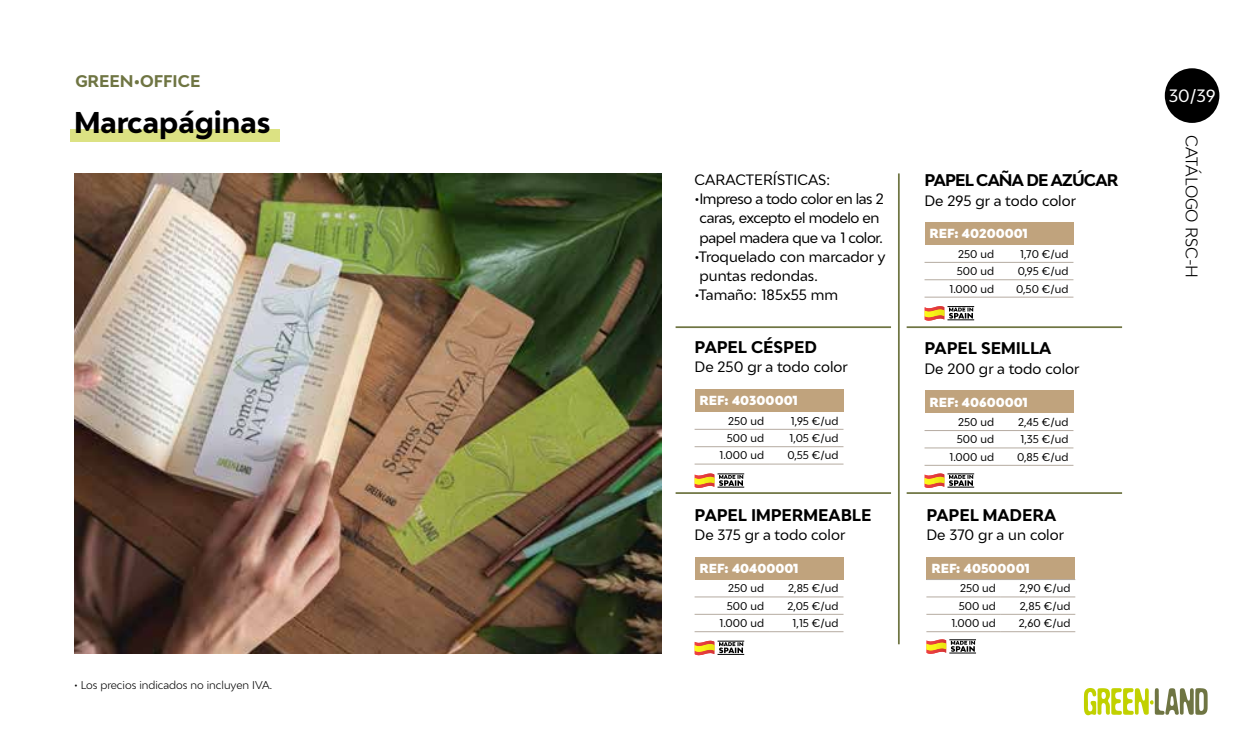
<style>
.page{position:relative;width:1241px;height:745px;background:#fff}
.page>*{position:absolute;margin:0;border:0;box-sizing:border-box;transform-origin:0 0}
.t1{font:700 28px "Adlinnaka";color:#000}
.t2{font:16.62px "Adlinnaka";color:#fff}
.t3{font:700 15.75px "Adlinnaka";color:#000}
.t4{font:700 15.75px "Adlinnaka";letter-spacing:-.05em;color:#000}
.t5{font:300 15.75px "Adlinnaka";color:#000}
.t6{font:700 15.75px "Adlinnaka";color:#6f7543}
.t7{font:14px/19.2px "Adlinnaka";color:#000}
.t8{font:14px/19.2px "Adlinnaka";letter-spacing:-.03em;color:#000;text-align:center}
.t9{font:900 12.25px "Adlinnaka";color:#fff}
.t10{font:10.5px "Adlinnaka";color:#000}
.t11{font:300 10.5px "Adlinnaka";color:#000}
</style>
<div class="page">
<div style="left:926px;top:556px;width:149px;height:23px;background:#c0a37d"></div>
<hr style="left:926px;top:578px;width:74px;height:1px;background:#b5aba1">
<hr style="left:1000px;top:578px;width:75px;height:1px;background:#b5aba1">
<hr style="left:926px;top:596px;width:74px;height:1px;background:#b5aba1">
<hr style="left:1000px;top:596px;width:75px;height:1px;background:#b5aba1">
<hr style="left:926px;top:613px;width:74px;height:1px;background:#b5aba1">
<hr style="left:1000px;top:613px;width:75px;height:1px;background:#b5aba1">
<hr style="left:926px;top:631px;width:74px;height:1px;background:#b5aba1">
<hr style="left:1000px;top:631px;width:75px;height:1px;background:#b5aba1">
<svg style="left:926px;top:639px;width:49px;height:15px"></svg>
<div style="left:924px;top:390px;width:149px;height:23px;background:#c0a37d"></div>
<hr style="left:924px;top:430px;width:74px;height:1px;background:#b5aba1">
<hr style="left:998px;top:430px;width:75px;height:1px;background:#b5aba1">
<hr style="left:924px;top:447px;width:74px;height:1px;background:#b5aba1">
<hr style="left:998px;top:447px;width:75px;height:1px;background:#b5aba1">
<hr style="left:924px;top:464px;width:74px;height:1px;background:#b5aba1">
<hr style="left:998px;top:464px;width:75px;height:1px;background:#b5aba1">
<svg style="left:924px;top:473px;width:50px;height:15px"></svg>
<svg style="left:1083px;top:688px;width:124px;height:26px"></svg>
<img style="left:74px;top:174px;width:587px;height:479px">
<hr style="left:675px;top:326px;width:215px;height:2px;background:#6f7543">
<hr style="left:675px;top:492px;width:215px;height:1px;background:#6f7543">
<hr style="left:906px;top:326px;width:215px;height:2px;background:#6f7543">
<hr style="left:906px;top:492px;width:215px;height:1px;background:#6f7543">
<hr style="left:897px;top:173px;width:2px;height:471px;background:#6f7543">
<div style="left:71px;top:130px;width:209px;height:12px;background:#dce283"></div>
<div style="left:924px;top:222px;width:149px;height:23px;background:#c0a37d"></div>
<hr style="left:924px;top:262px;width:74px;height:1px;background:#b5aba1">
<hr style="left:998px;top:262px;width:75px;height:1px;background:#b5aba1">
<hr style="left:924px;top:279px;width:74px;height:1px;background:#b5aba1">
<hr style="left:998px;top:279px;width:75px;height:1px;background:#b5aba1">
<hr style="left:924px;top:296px;width:74px;height:1px;background:#b5aba1">
<hr style="left:998px;top:296px;width:75px;height:1px;background:#b5aba1">
<svg style="left:924px;top:306px;width:50px;height:15px"></svg>
<div style="left:694px;top:556px;width:149px;height:23px;background:#c0a37d"></div>
<hr style="left:694px;top:596px;width:75px;height:1px;background:#b5aba1">
<hr style="left:769px;top:596px;width:74px;height:1px;background:#b5aba1">
<hr style="left:694px;top:613px;width:75px;height:1px;background:#b5aba1">
<hr style="left:769px;top:613px;width:74px;height:1px;background:#b5aba1">
<hr style="left:694px;top:631px;width:75px;height:1px;background:#b5aba1">
<hr style="left:769px;top:631px;width:74px;height:1px;background:#b5aba1">
<svg style="left:694px;top:640px;width:50px;height:15px"></svg>
<div style="left:694px;top:389px;width:149px;height:22px;background:#c0a37d"></div>
<hr style="left:694px;top:428px;width:75px;height:1px;background:#b5aba1">
<hr style="left:769px;top:428px;width:74px;height:1px;background:#b5aba1">
<hr style="left:694px;top:446px;width:75px;height:1px;background:#b5aba1">
<hr style="left:769px;top:446px;width:74px;height:1px;background:#b5aba1">
<hr style="left:694px;top:463px;width:75px;height:1px;background:#b5aba1">
<hr style="left:769px;top:463px;width:74px;height:1px;background:#b5aba1">
<svg style="left:694px;top:473px;width:50px;height:15px"></svg>
<div style="left:1164px;top:68px;width:55px;height:55px;background:#000;border-radius:50%"></div>
<h3 class="t6" style="left:75px;top:71px;width:126px">GREEN•OFFICE</h3>
<h1 class="t1" style="left:74px;top:105px;width:198px">Marcapáginas</h1>
<p class="t11" style="left:74px;top:677px;width:199px">• Los precios indicados no incluyen IVA.</p>
<h3 class="t7" style="left:694px;top:169px;width:137px">CARACTERÍSTICAS:</h3>
<h3 class="t8" style="left:694px;top:189px;width:191px">•Impreso a todo color en las 2 caras, excepto el modelo en papel madera que va 1 color.</h3>
<h3 class="t7" style="left:699px;top:246px;width:187px;text-indent:-5px">•Troquelado con marcador y puntas redondas.</h3>
<h3 class="t7" style="left:694px;top:285px;width:145px">•Tamaño: 185x55 mm</h3>
<h3 class="t3" style="left:694px;top:337px;width:124px">PAPEL CÉSPED</h3>
<h3 class="t7" style="left:694px;top:357px;width:155px">De 250 gr a todo color</h3>
<p class="t9" style="left:699px;top:392px;width:100px">REF: 40300001</p>
<p class="t10" style="left:728px;top:413px;width:37px">250 ud</p>
<p class="t10" style="left:790px;top:413px;width:50px">1,95 €/ud</p>
<p class="t10" style="left:726px;top:431px;width:39px">500 ud</p>
<p class="t10" style="left:788px;top:431px;width:51px">1,05 €/ud</p>
<p class="t10" style="left:718px;top:448px;width:47px">1.000 ud</p>
<p class="t10" style="left:787px;top:448px;width:53px">0,55 €/ud</p>
<h3 class="t3" style="left:694px;top:504px;width:178px">PAPEL IMPERMEABLE</h3>
<h3 class="t7" style="left:694px;top:524px;width:152px">De 375 gr a todo color</h3>
<p class="t9" style="left:699px;top:560px;width:101px">REF: 40400001</p>
<p class="t10" style="left:728px;top:581px;width:37px">250 ud</p>
<p class="t10" style="left:788px;top:581px;width:52px">2,85 €/ud</p>
<p class="t10" style="left:726px;top:598px;width:39px">500 ud</p>
<p class="t10" style="left:787px;top:598px;width:53px">2,05 €/ud</p>
<p class="t10" style="left:718px;top:616px;width:47px">1.000 ud</p>
<p class="t10" style="left:791px;top:616px;width:48px">1,15 €/ud</p>
<h3 class="t4" style="left:924px;top:170px;width:195px">PAPEL CAÑA DE AZÚCAR</h3>
<h3 class="t7" style="left:924px;top:190px;width:153px">De 295 gr a todo color</h3>
<p class="t9" style="left:929px;top:226px;width:100px">REF: 40200001</p>
<p class="t10" style="left:957px;top:247px;width:37px">250 ud</p>
<p class="t10" style="left:1019px;top:247px;width:50px">1,70 €/ud</p>
<p class="t10" style="left:956px;top:264px;width:39px">500 ud</p>
<p class="t10" style="left:1017px;top:264px;width:52px">0,95 €/ud</p>
<p class="t10" style="left:948px;top:281px;width:47px">1.000 ud</p>
<p class="t10" style="left:1015px;top:281px;width:54px">0,50 €/ud</p>
<h3 class="t3" style="left:924px;top:338px;width:128px">PAPEL SEMILLA</h3>
<h3 class="t7" style="left:924px;top:358px;width:156px">De 200 gr a todo color</h3>
<p class="t9" style="left:929px;top:394px;width:100px">REF: 40600001</p>
<p class="t10" style="left:957px;top:415px;width:37px">250 ud</p>
<p class="t10" style="left:1017px;top:415px;width:52px">2,45 €/ud</p>
<p class="t10" style="left:956px;top:432px;width:39px">500 ud</p>
<p class="t10" style="left:1019px;top:432px;width:50px">1,35 €/ud</p>
<p class="t10" style="left:948px;top:449px;width:47px">1.000 ud</p>
<p class="t10" style="left:1016px;top:449px;width:53px">0,85 €/ud</p>
<h3 class="t3" style="left:926px;top:504px;width:131px">PAPEL MADERA</h3>
<h3 class="t7" style="left:926px;top:524px;width:139px">De 370 gr a un color</h3>
<p class="t9" style="left:931px;top:560px;width:100px">REF: 40500001</p>
<p class="t10" style="left:959px;top:581px;width:37px">250 ud</p>
<p class="t10" style="left:1019px;top:581px;width:52px">2,90 €/ud</p>
<p class="t10" style="left:958px;top:598px;width:39px">500 ud</p>
<p class="t10" style="left:1019px;top:598px;width:52px">2,85 €/ud</p>
<p class="t10" style="left:950px;top:616px;width:47px">1.000 ud</p>
<p class="t10" style="left:1018px;top:616px;width:53px">2,60 €/ud</p>
<h2 class="t2" style="left:1168px;top:85px;width:48px">30/39</h2>
<h3 class="t5" style="left:1201px;top:135px;width:144px;rotate:90deg">CATÁLOGO RSC-H</h3>
</div>
